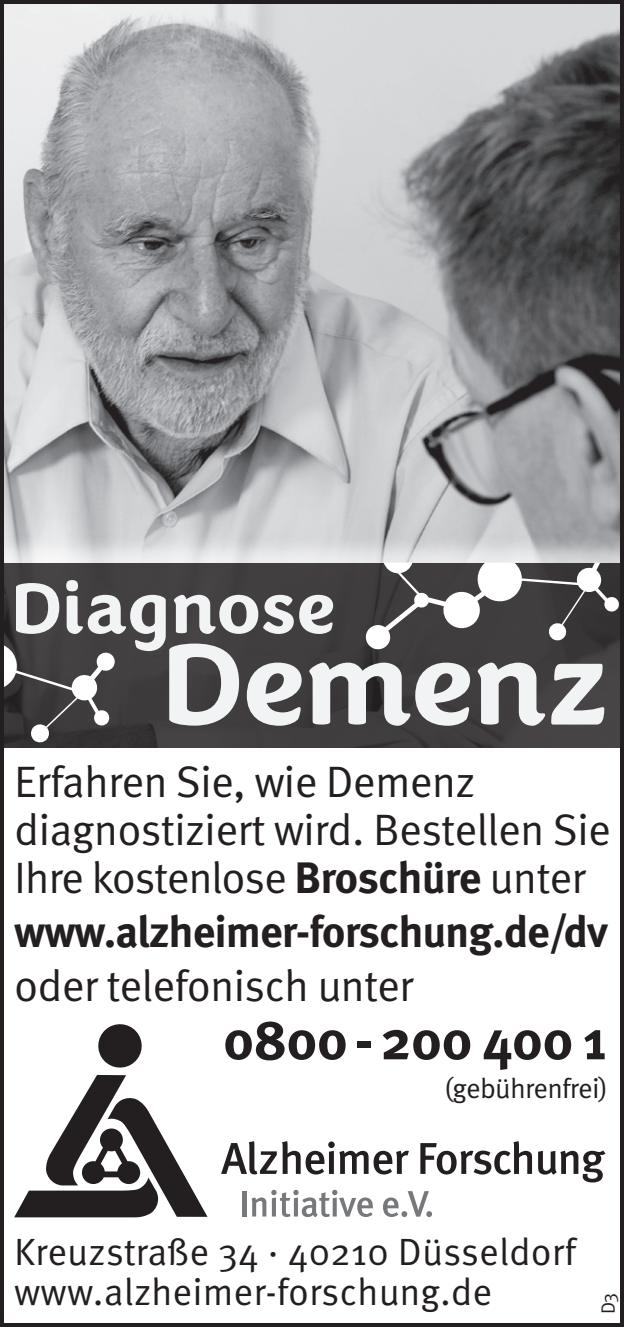
<style>
.page{position:relative;width:624px;height:1327px;background:#fff}
.page>*{position:absolute;margin:0;border:0;box-sizing:border-box;transform-origin:0 0}
.t1{font:700 119.2px "Congenial";letter-spacing:-.01em;color:#f2f3f4}
.t2{font:700 74px "Congenial";letter-spacing:-.005em;color:#f2f3f4}
.t3{font:700 55.6px "Meta OT";letter-spacing:-.02em;color:#231f20}
.t4{font:44px/48px "Meta OT Norm";letter-spacing:-.02em;color:#231f20}
.t5{font:700 44px "Meta OT";letter-spacing:-.025em;color:#231f20}
.t6{font:38px/40px "Meta OT Norm";color:#231f20}
.t7{font:28px "Meta OT Norm";letter-spacing:-.025em;color:#231f20}
.t8{font:19.2px "Meta OT Norm";color:#231f20}
.s1{font-family:"Meta OT";font-weight:700}
</style>
<div class="page">
<img style="left:5px;top:5px;width:614px;height:529px">
<div style="left:0;top:534px;width:624px;height:214px;background:#fff;opacity:.75"></div>
<div style="left:0;top:563px;width:624px;height:184px;background:#413e3f"></div>
<svg style="left:5px;top:591px;width:111px;height:157px"></svg>
<svg style="left:364px;top:562px;width:255px;height:88px"></svg>
<svg style="left:221px;top:1141px;width:103px;height:33px"></svg>
<div style="left:328px;top:1141px;width:7px;height:7px;background:#231f20;border-radius:50%"></div>
<div style="left:329px;top:1151px;width:5px;height:23px;background:#231f20"></div>
<svg style="left:339px;top:1150px;width:70px;height:24px"></svg>
<svg style="left:420px;top:1141px;width:112px;height:33px"></svg>
<svg style="left:538px;top:1150px;width:67px;height:32px"></svg>
<hr style="left:243px;top:1191px;width:4px;height:25px;background:#76787b">
<svg style="left:251px;top:1189px;width:122px;height:28px"></svg>
<svg style="left:383px;top:1191px;width:49px;height:26px"></svg>
<svg style="left:14px;top:1024px;width:193px;height:193px"></svg>
<div style="left:0;top:0;width:624px;height:1327px;border:4px solid #231f20"></div>
<h2 class="t2" style="left:10px;top:562px;width:326px">Diagnose</h2>
<h1 class="t1" style="left:160px;top:609px;width:449px">Demenz</h1>
<p class="t4" style="left:14px;top:759px;width:598px">Erfahren Sie, wie Demenz diagnostiziert wird. Bestellen Sie<br>Ihre kostenlose <span class="s1">Broschüre</span> unter</p>
<p class="t5" style="left:14px;top:904px;width:595px">www.alzheimer-forschung.de/dv</p>
<p class="t4" style="left:14px;top:962px;width:401px">oder telefonisch unter</p>
<p class="t3" style="left:223px;top:1005px;width:385px">0800 - 200 400 1</p>
<p class="t7" style="left:444px;top:1071px;width:165px">(gebührenfrei)</p>
<p class="t6" style="left:14px;top:1232px;width:563px">Kreuzstraße 34 · 40210 Düsseldorf www.alzheimer-forschung.de</p>
<p class="t8" style="left:596px;top:1314px;width:23px;rotate:-90deg">D3</p>
</div>
